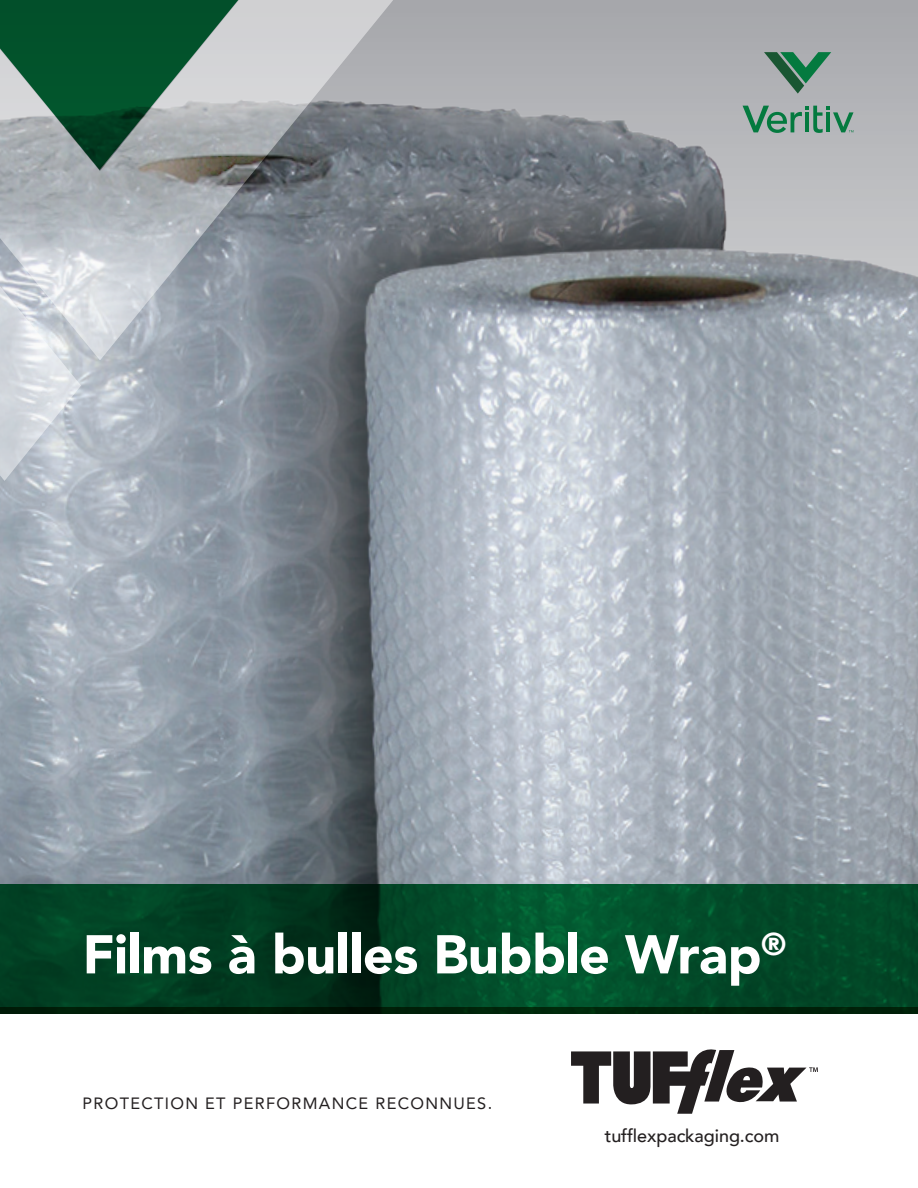
<style>
.page{position:relative;width:918px;height:1188px;background:#fff}
.page>*{position:absolute;margin:0;border:0;box-sizing:border-box;transform-origin:0 0}
.t1{font:900 54px "Avenir";letter-spacing:-.01em;color:#fff}
.t2{font:500 18px "Avenir";letter-spacing:-.005em;color:#231f20}
.t3{font:16.35px "Avenir";letter-spacing:.08em;color:#231f20}
</style>
<div class="page">
<img style="left:0;top:0;width:918px;height:885px">
<svg style="left:0;top:885px;width:918px;height:122px;background:#014425"></svg>
<svg style="left:0;top:1007px;width:918px;height:7px;background:#001f08"></svg>
<svg style="left:743px;top:106px;width:111px;height:27px;background:#75a08d"></svg>
<svg style="left:764px;top:52px;width:67px;height:42px;background:#709484"></svg>
<svg style="left:571px;top:1049px;width:247px;height:65px"></svg>
<svg style="left:0;top:360px;width:249px;height:121px;background:#b0b8c1"></svg>
<svg style="left:0;top:0;width:404px;height:360px;background:#899998"></svg>
<p class="t1" style="left:82px;top:908px;width:705px">Films à bulles Bubble Wrap<sup>®</sup></p>
<p class="t3" style="left:82px;top:1090px;width:411px">PROTECTION ET PERFORMANCE RECONNUES.</p>
<p class="t2" style="left:605px;top:1120px;width:176px">tufflexpackaging.com</p>
</div>
